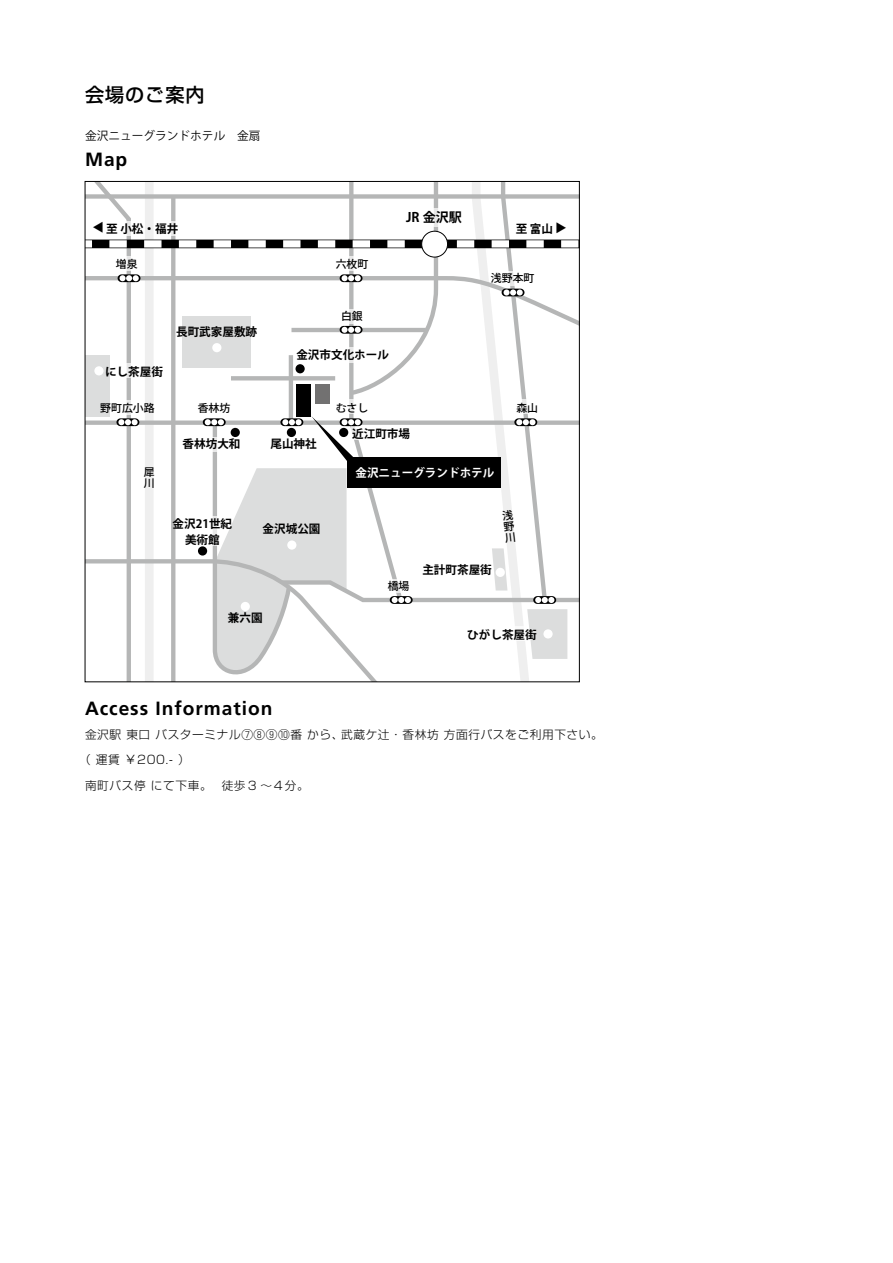
<style>
.page{position:relative;width:893px;height:1263px;background:#fff}
.page>*{position:absolute;margin:0;border:0;box-sizing:border-box;transform-origin:0 0}
.t1{font:700 19.2px "Frutiger";letter-spacing:.05em;color:#000}
.t2{font:500 19.2px "Shin Go Pro";letter-spacing:.05em;color:#000}
.t3{font:700 13.05px "Koz Go Pr 6 N";color:#000}
.t4{font:300 11.7px "Shin Go Pro";letter-spacing:.05em;color:#000}
.t5{font:11.7px "Koz Go Pr 6 N";color:#000}
.t6{font:700 11.55px/15.9px "Koz Go Pr 6 N";color:#000;text-align:center}
.t7{font:700 11.55px "Koz Go Pr 6 N";color:#fff}
.t8{font:500 10.8px/10.8px "Koz Go Pr 6 N";color:#000}
</style>
<div class="page">
<svg style="left:85px;top:181px;width:494px;height:501px"></svg>
<h1 class="t2" style="left:85px;top:79px;width:121px">会場のご案内</h1>
<p class="t5" style="left:85px;top:129px;width:177px">金沢ニューグランドホテル　金扇</p>
<h1 class="t1" style="left:85px;top:148px;width:44px">Map</h1>
<p class="t6" style="left:91px;top:233px;width:13px;rotate:-90deg">▲</p>
<p class="t6" style="left:106px;top:221px;width:73px">至 小松・福井</p>
<p class="t8" style="left:116px;top:259px;width:23px">増泉</p>
<p class="t8" style="left:336px;top:259px;width:34px">六枚町</p>
<p class="t6" style="left:105px;top:364px;width:59px">にし茶屋街</p>
<p class="t6" style="left:176px;top:324px;width:83px">長町武家屋敷跡</p>
<p class="t8" style="left:341px;top:311px;width:23px">白銀</p>
<p class="t6" style="left:296px;top:347px;width:94px">金沢市文化ホール</p>
<p class="t3" style="left:406px;top:210px;width:57px">JR 金沢駅</p>
<p class="t6" style="left:516px;top:221px;width:39px">至 富山</p>
<p class="t6" style="left:568px;top:222px;width:13px;rotate:90deg">▲</p>
<p class="t8" style="left:491px;top:273px;width:45px">浅野本町</p>
<p class="t8" style="left:100px;top:403px;width:56px">野町広小路</p>
<p class="t8" style="left:144px;top:467px;width:12px">犀川</p>
<p class="t8" style="left:198px;top:403px;width:34px">香林坊</p>
<p class="t8" style="left:516px;top:403px;width:23px">森山</p>
<p class="t8" style="left:336px;top:403px;width:34px">むさし</p>
<p class="t6" style="left:183px;top:436px;width:59px">香林坊大和</p>
<p class="t6" style="left:270px;top:436px;width:48px">尾山神社</p>
<p class="t6" style="left:173px;top:516px;width:61px">金沢21世紀美術館</p>
<p class="t6" style="left:263px;top:521px;width:59px">金沢城公園</p>
<p class="t6" style="left:228px;top:610px;width:36px">兼六園</p>
<p class="t6" style="left:352px;top:426px;width:59px">近江町市場</p>
<p class="t7" style="left:355px;top:466px;width:140px">金沢ニューグランドホテル</p>
<p class="t8" style="left:388px;top:581px;width:23px">橋場</p>
<p class="t6" style="left:422px;top:562px;width:71px">主計町茶屋街</p>
<p class="t6" style="left:467px;top:627px;width:71px">ひがし茶屋街</p>
<h1 class="t1" style="left:85px;top:697px;width:189px">Access Information</h1>
<p class="t4" style="left:85px;top:724px;width:519px">金沢駅 東口 バスターミナル⑦⑧⑨⑩番 から、武蔵ケ辻・香林坊 方面行バスをご利用下さい。</p>
<p class="t4" style="left:79px;top:750px;width:112px">（ 運賃 ￥200.- ）</p>
<p class="t4" style="left:85px;top:775px;width:225px">南町バス停 にて下車。　徒歩 3 ～４分。</p>
</div>
